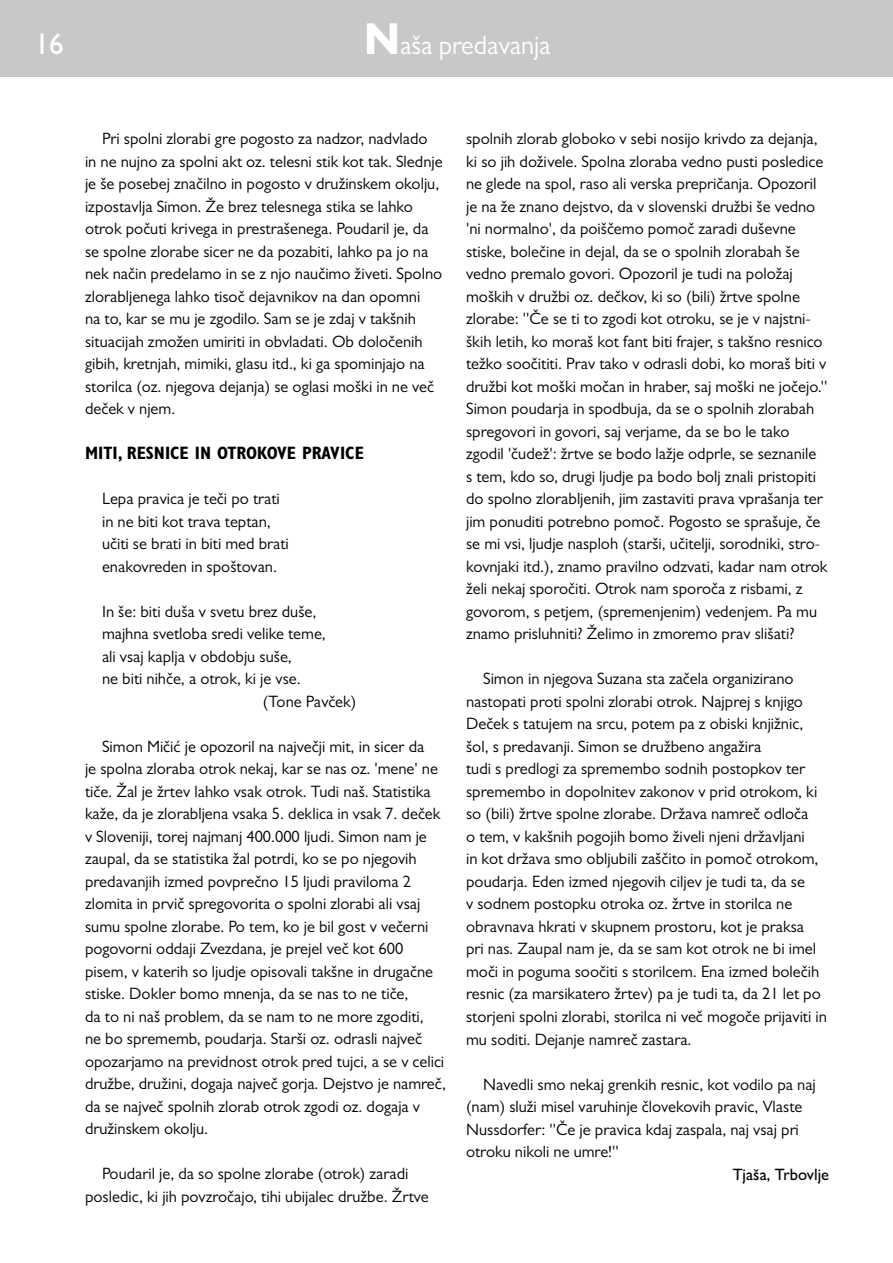
<style>
.page{position:relative;width:893px;height:1263px;background:#fff}
.page>*{position:absolute;margin:0;border:0;box-sizing:border-box;transform-origin:0 0}
.t1{font:500 30px "Gill Sans MT Pro";color:#fff}
.t2{font:27px "Gill Sans MT Pro";letter-spacing:-.005em;color:#fff}
.t3{font:700 condensed 18px "Gill Sans MT Pro";color:#000}
.t4{font:16.5px/22.5px "Gill Sans MT Pro";color:#000}
.t5{font:500 16.5px "Gill Sans MT Pro";color:#000}
.s1{font-weight:700;font-size:45px}
</style>
<div class="page">
<div style="left:0;top:0;width:893px;height:76px;background:#c7c8ca"></div>
<h1 class="t1" style="left:35px;top:26px;width:30px">16</h1>
<h2 class="t2" style="left:364px;top:29px;width:188px"><span class="s1">N</span>aša predavanja</h2>
<p class="t4" style="left:85px;top:127px;width:359px;text-indent:17px">Pri spolni zlorabi gre pogosto za nadzor, nadvlado in ne nujno za spolni akt oz. telesni stik kot tak. Slednje je še posebej značilno in pogosto v družinskem okolju, izpostavlja Simon. Že brez telesnega stika se lahko otrok počuti krivega in prestrašenega. Poudaril je, da se spolne zlorabe sicer ne da pozabiti, lahko pa jo na nek način predelamo in se z njo naučimo živeti. Spolno zlorabljenega lahko tisoč dejavnikov na dan opomni<br>na to, kar se mu je zgodilo. Sam se je zdaj v takšnih situacijah zmožen umiriti in obvladati. Ob določenih gibih, kretnjah, mimiki, glasu itd., ki ga spominjajo na storilca (oz. njegova dejanja) se oglasi moški in ne več deček v njem.</p>
<p class="t3" style="left:85px;top:442px;width:280px">MITI, RESNICE IN OTROKOVE PRAVICE</p>
<p class="t4" style="left:102px;top:487px;width:188px">Lepa pravica je teči po trati in ne biti kot trava teptan, učiti se brati in biti med brati enakovreden in spoštovan.</p>
<p class="t4" style="left:102px;top:600px;width:216px">In še: biti duša v svetu brez duše,</p>
<p class="t4" style="left:102px;top:622px;width:225px">majhna svetloba sredi velike teme,</p>
<p class="t4" style="left:102px;top:645px;width:191px">ali vsaj kaplja v obdobju suše,</p>
<p class="t4" style="left:102px;top:667px;width:200px">ne biti nihče, a otrok, ki je vse.</p>
<p class="t4" style="left:263px;top:690px;width:95px">(Tone Pavček)</p>
<p class="t4" style="left:85px;top:735px;width:363px;text-indent:17px">Simon Mičić je opozoril na največji mit, in sicer da<br>je spolna zloraba otrok nekaj, kar se nas oz. 'mene' ne tiče. Žal je žrtev lahko vsak otrok. Tudi naš. Statistika kaže, da je zlorabljena vsaka 5. deklica in vsak 7. deček v Sloveniji, torej najmanj 400.000 ljudi. Simon nam je zaupal, da se statistika žal potrdi, ko se po njegovih predavanjih izmed povprečno 15 ljudi praviloma 2 zlomita in prvič spregovorita o spolni zlorabi ali vsaj sumu spolne zlorabe. Po tem, ko je bil gost v večerni pogovorni oddaji Zvezdana, je prejel več kot 600 pisem, v katerih so ljudje opisovali takšne in drugačne stiske. Dokler bomo mnenja, da se nas to ne tiče,<br>da to ni naš problem, da se nam to ne more zgoditi,<br>ne bo sprememb, poudarja. Starši oz. odrasli največ opozarjamo na previdnost otrok pred tujci, a se v celici družbe, družini, dogaja največ gorja. Dejstvo je namreč, da se največ spolnih zlorab otrok zgodi oz. dogaja v družinskem okolju.</p>
<p class="t4" style="left:85px;top:1162px;width:345px;text-align:center">Poudaril je, da so spolne zlorabe (otrok) zaradi posledic, ki jih povzročajo, tihi ubijalec družbe. Žrtve</p>
<p class="t4" style="left:466px;top:127px;width:363px">spolnih zlorab globoko v sebi nosijo krivdo za dejanja, ki so jih doživele. Spolna zloraba vedno pusti posledice ne glede na spol, raso ali verska prepričanja. Opozoril je na že znano dejstvo, da v slovenski družbi še vedno 'ni normalno', da poiščemo pomoč zaradi duševne stiske, bolečine in dejal, da se o spolnih zlorabah še vedno premalo govori. Opozoril je tudi na položaj moških v družbi oz. dečkov, ki so (bili) žrtve spolne zlorabe: ''Če se ti to zgodi kot otroku, se je v najstni&shy;ških letih, ko moraš kot fant biti frajer, s takšno resnico težko soočititi. Prav tako v odrasli dobi, ko moraš biti v družbi kot moški močan in hraber, saj moški ne jočejo.'' Simon poudarja in spodbuja, da se o spolnih zlorabah spregovori in govori, saj verjame, da se bo le tako zgodil 'čudež': žrtve se bodo lažje odprle, se seznanile<br>s tem, kdo so, drugi ljudje pa bodo bolj znali pristopiti do spolno zlorabljenih, jim zastaviti prava vprašanja ter jim ponuditi potrebno pomoč. Pogosto se sprašuje, če se mi vsi, ljudje nasploh (starši, učitelji, sorodniki, stro&shy;kovnjaki itd.), znamo pravilno odzvati, kadar nam otrok želi nekaj sporočiti. Otrok nam sporoča z risbami, z govorom, s petjem, (spremenjenim) vedenjem. Pa mu znamo prisluhniti? Želimo in zmoremo prav slišati?</p>
<p class="t4" style="left:466px;top:667px;width:362px;text-indent:17px">Simon in njegova Suzana sta začela organizirano nastopati proti spolni zlorabi otrok. Najprej s knjigo Deček s tatujem na srcu, potem pa z obiski knjižnic, šol, s predavanji. Simon se družbeno angažira<br>tudi s predlogi za spremembo sodnih postopkov ter spremembo in dopolnitev zakonov v prid otrokom, ki so (bili) žrtve spolne zlorabe. Država namreč odloča<br>o tem, v kakšnih pogojih bomo živeli njeni državljani<br>in kot država smo obljubili zaščito in pomoč otrokom, poudarja. Eden izmed njegovih ciljev je tudi ta, da se<br>v sodnem postopku otroka oz. žrtve in storilca ne obravnava hkrati v skupnem prostoru, kot je praksa<br>pri nas. Zaupal nam je, da se sam kot otrok ne bi imel moči in poguma soočiti s storilcem. Ena izmed bolečih resnic (za marsikatero žrtev) pa je tudi ta, da 21 let po storjeni spolni zlorabi, storilca ni več mogoče prijaviti in mu soditi. Dejanje namreč zastara.</p>
<p class="t4" style="left:466px;top:1072px;width:351px;text-indent:17px">Navedli smo nekaj grenkih resnic, kot vodilo pa naj (nam) služi misel varuhinje človekovih pravic, Vlaste Nussdorfer: ''Če je pravica kdaj zaspala, naj vsaj pri otroku nikoli ne umre!''</p>
<p class="t5" style="left:733px;top:1164px;width:98px">Tjaša, Trbovlje</p>
</div>
